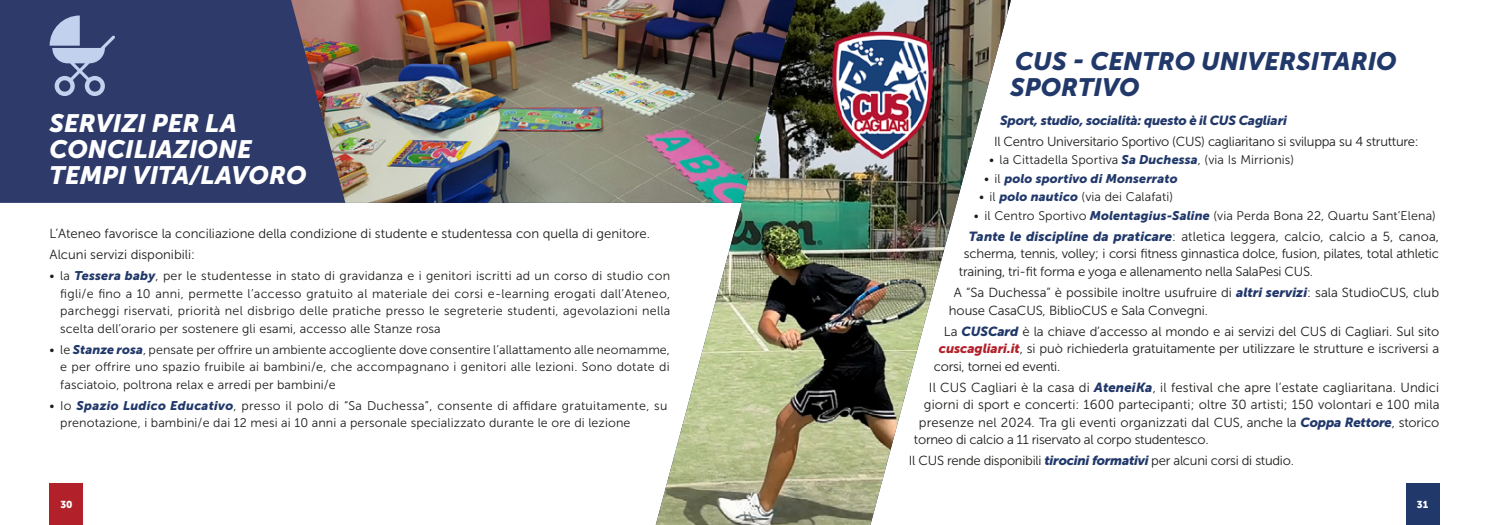
<style>
.page{position:relative;width:1489px;height:525px;background:#fff}
.page>*{position:absolute;margin:0;border:0;box-sizing:border-box;transform-origin:0 0}
.t1{font:italic 25px/26.2px "Museo Sans 900";color:#fff}
.t2{font:italic 25px/26.2px "Museo Sans 900";color:#21386a}
.t3{font:13.12px/21px "Museo Sans 300";letter-spacing:-.01em;color:#1d1d1b}
.t4{font:13.12px "Museo Sans 300";letter-spacing:.01em;color:#1d1d1b}
.t5{font:italic 13.12px "Museo Sans 900";letter-spacing:-.02em;color:#21386a}
.t6{font:12.5px/17.5px "Museo Sans 300";letter-spacing:.01em;color:#1d1d1b;text-align:justify}
.t7{font:italic 12.5px "Museo Sans 900";letter-spacing:.01em;color:#21386a}
.t8{font:10px "Museo Sans 900";color:#fff}
.s1{font-family:"Museo Sans 900";font-style:italic;color:#21386a}
.s2{font-family:"Museo Sans 300";font-style:normal;color:#1d1d1b}
.s3{font-family:"Museo Sans 900";font-style:italic;color:#b22029}
</style>
<div class="page">
<div style="left:0;top:0;width:291px;height:203px;background:#2e3a69"></div>
<img style="left:291px;top:0;width:364px;height:203px">
<img style="left:655px;top:0;width:355px;height:524px">
<img style="left:832px;top:32px;width:103px;height:127px">
<svg style="left:50px;top:15px;width:65px;height:81px;background:#67749b"></svg>
<div style="left:1405px;top:483px;width:34px;height:41px;background:#21386a"></div>
<div style="left:50px;top:483px;width:33px;height:41px;background:#b22029"></div>
<h1 class="t1" style="left:50px;top:110px;width:258px">SERVIZI PER LA<br>CONCILIAZIONE<br>TEMPI VITA/LAVORO</h1>
<p class="t3" style="left:50px;top:223px;width:602px">L’Ateneo favorisce la conciliazione della condizione di studente e studentessa con quella di genitore.<br>Alcuni servizi disponibili:</p>
<p class="t6" style="left:60px;top:267px;width:611px;text-indent:-11px">• la <span class="s1">Tessera baby</span>, per le studentesse in stato di gravidanza e i genitori iscritti ad un corso di studio con figli/e fino a 10 anni, permette l’accesso gratuito al materiale dei corsi e-learning erogati dall’Ateneo, parcheggi riservati, priorità nel disbrigo delle pratiche presso le segreterie studenti, agevolazioni nella scelta dell’orario per sostenere gli esami, accesso alle Stanze rosa</p>
<p class="t6" style="left:60px;top:340px;width:611px;text-indent:-11px">• le <span class="s1">Stanze rosa</span>, pensate per offrire un ambiente accogliente dove consentire l’allattamento alle neomamme, e per offrire uno spazio fruibile ai bambini/e, che accompagnano i genitori alle lezioni. Sono dotate di fasciatoio, poltrona relax e arredi per bambini/e</p>
<p class="t6" style="left:60px;top:396px;width:608px;text-indent:-11px">• Io <span class="s1">Spazio Ludico Educativo</span>, presso il polo di “Sa Duchessa”, consente di affidare gratuitamente, su prenotazione, i bambini/e dai 12 mesi ai 10 anni a personale specializzato durante le ore di lezione</p>
<h1 class="t2" style="left:1010px;top:48px;width:388px">CUS - CENTRO UNIVERSITARIO<br>SPORTIVO</h1>
<p class="t5" style="left:1000px;top:112px;width:288px">Sport, studio, socialità: questo è il CUS Cagliari</p>
<p class="t3" style="left:993px;top:130px;width:426px">Il Centro Universitario Sportivo (CUS) cagliaritano si sviluppa su 4 strutture:</p>
<p class="t6" style="left:988px;top:151px;width:307px">• la Cittadella Sportiva <span class="s1">Sa Duchessa</span>, (via Is Mirrionis)</p>
<p class="t7" style="left:983px;top:171px;width:195px"><span class="s2">• il</span> polo sportivo di Monserrato</p>
<p class="t6" style="left:978px;top:188px;width:196px">• il <span class="s1">polo nautico</span> (via dei Calafati)</p>
<p class="t6" style="left:973px;top:207px;width:463px">• il Centro Sportivo <span class="s1">Molentagius-Saline</span> (via Perda Bona 22, Quartu Sant’Elena)</p>
<p class="t3" style="left:968px;top:226px;width:471px"><span class="s1">Tante le discipline da praticare</span>: atletica leggera, calcio, calcio a 5, canoa,</p>
<p class="t3" style="left:963px;top:243px;width:476px">scherma, tennis, volley; i corsi fitness ginnastica dolce, fusion, pilates, total athletic</p>
<p class="t3" style="left:958px;top:261px;width:355px">training, tri-fit forma e yoga e allenamento nella SalaPesi CUS.</p>
<p class="t3" style="left:948px;top:283px;width:491px;line-height:17.5px;text-indent:5px">A “Sa Duchessa” è possibile inoltre usufruire di <span class="s1">altri servizi</span>: sala StudioCUS, club house CasaCUS, BiblioCUS e Sala Convegni.</p>
<p class="t3" style="left:943px;top:320px;width:497px">La <span class="s1">CUSCard</span> è la chiave d’accesso al mondo e ai servizi del CUS di Cagliari. Sul sito</p>
<p class="t3" style="left:938px;top:338px;width:502px"><span class="s3">cuscagliari.it</span>, si può richiederla gratuitamente per utilizzare le strutture e iscriversi a</p>
<p class="t3" style="left:933px;top:355px;width:128px">corsi, tornei ed eventi.</p>
<p class="t4" style="left:928px;top:380px;width:512px">Il CUS Cagliari è la casa di <span class="s1">AteneiKa</span>, il festival che apre l’estate cagliaritana. Undici</p>
<p class="t4" style="left:923px;top:397px;width:517px">giorni di sport e concerti: 1600 partecipanti; oltre 30 artisti; 150 volontari e 100 mila</p>
<p class="t4" style="left:918px;top:415px;width:522px">presenze nel 2024. Tra gli eventi organizzati dal CUS, anche la <span class="s1">Coppa Rettore</span>, storico</p>
<p class="t3" style="left:913px;top:429px;width:296px">torneo di calcio a 11 riservato al corpo studentesco.</p>
<p class="t3" style="left:908px;top:450px;width:386px">Il CUS rende disponibili <span class="s1">tirocini formativi</span> per alcuni corsi di studio.</p>
<p class="t8" style="left:60px;top:498px;width:14px">30</p>
<p class="t8" style="left:1416px;top:498px;width:13px">31</p>
</div>
